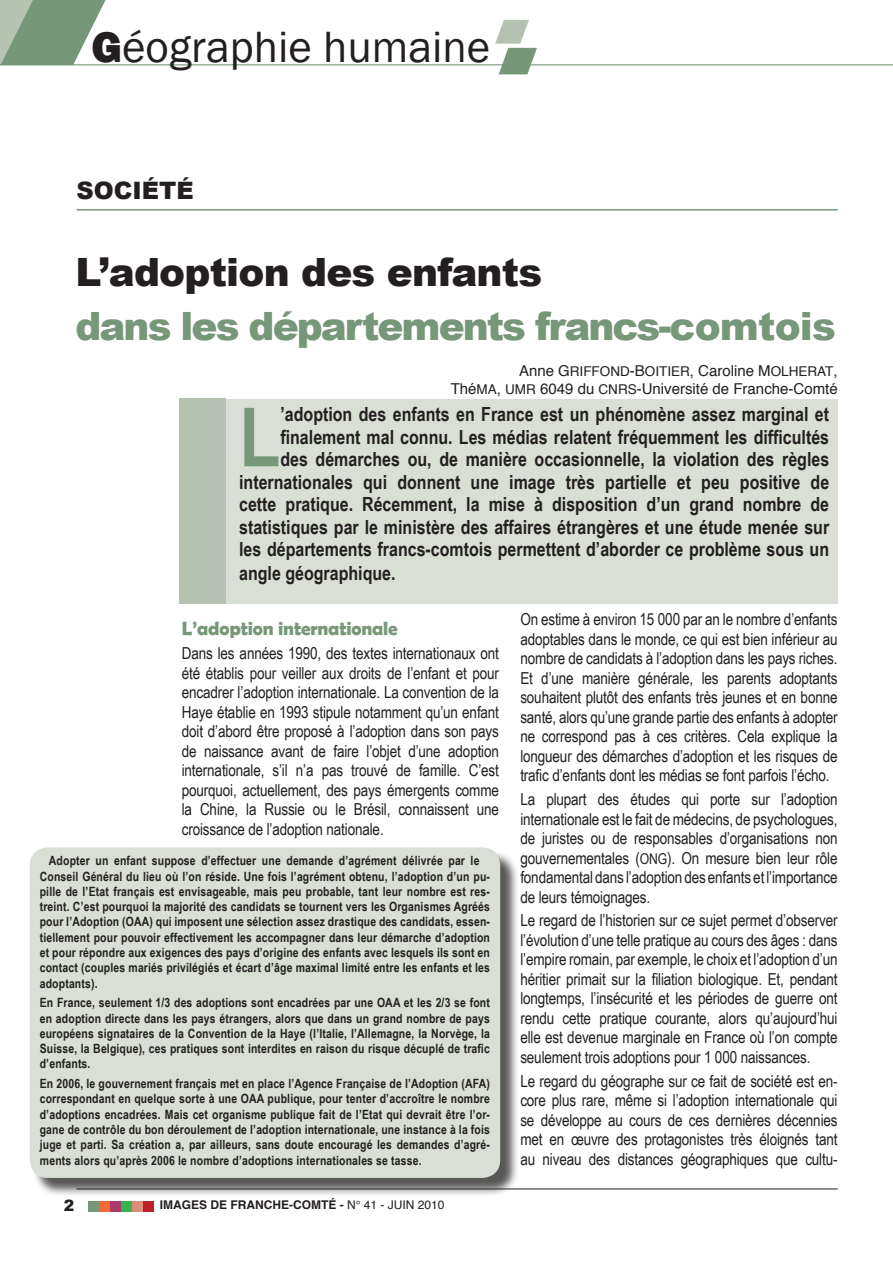
<style>
.page{position:relative;width:893px;height:1263px;background:#fff}
.page>*{position:absolute;margin:0;border:0;box-sizing:border-box;transform-origin:0 0}
.t1{font:700 82.35px "Arial Narrow";color:#779878}
.t2{font:45px "Franklin Gothic";color:#231f20}
.t3{font:900 39px "Arial";letter-spacing:-.05em;color:#779878}
.t4{font:900 39px "Arial";letter-spacing:-.02em;color:#231f20}
.t5{font:900 24px "Arial";color:#231f20}
.t6{font:700 19.5px "Arial Narrow";color:#231f20}
.t7{font:700 19.2px "Berlin Sans FB Demi";letter-spacing:-.01em;color:#779878}
.t8{font:16.5px/19.5px "Arial Narrow";letter-spacing:-.01em;color:#231f20;text-align:justify}
.t9{font:900 15.6px "Arial";color:#231f20}
.t10{font:15px "Helvetica";color:#231f20}
.t11{font:13.5px "Helvetica SC900";color:#231f20}
.t12{font:700 12.75px/15.3px "Arial Narrow";letter-spacing:.01em;color:#231f20;text-align:justify}
.t13{font:700 12px "Helvetica";color:#231f20}
.s1{font-weight:800}
.s2{font-size:15px}
.s3{font-family:"Helvetica";font-size:15px}
.s4{font-family:"Helvetica SC900";font-size:13.5px}
.s5{font-weight:400}
.s6{font-family:"Arial Narrow SC900";font-size:14.85px}
</style>
<div class="page">
<div style="left:88px;top:1201px;width:11px;height:11px;background:#779878"></div>
<div style="left:99px;top:1201px;width:11px;height:11px;background:#f26b35"></div>
<div style="left:110px;top:1201px;width:11px;height:11px;background:#ad3a6e"></div>
<div style="left:121px;top:1201px;width:11px;height:11px;background:#35b44b"></div>
<div style="left:132px;top:1201px;width:11px;height:11px;background:#db8d77"></div>
<div style="left:143px;top:1201px;width:11px;height:11px;background:#be2027"></div>
<svg style="left:495px;top:20px;width:42px;height:54px"></svg>
<svg style="left:0;top:0;width:106px;height:64px"></svg>
<hr style="left:0;top:64px;width:893px;height:1px;background:#779878">
<hr style="left:77px;top:1188px;width:761px;height:1px;background:#231f20">
<hr style="left:77px;top:209px;width:761px;height:2px;background:#779878">
<div style="left:179px;top:398px;width:47px;height:206px;background:#b5c2b1"></div>
<div style="left:226px;top:399px;width:612px;height:204px;background:#d9dfd5"></div>
<div style="left:32px;top:850px;width:487px;height:346px;background:#231f20;opacity:.75"></div>
<div style="left:30px;top:847px;width:470px;height:331px;background:#d9dfd5;border-radius:18px"></div>
<h2 class="t2" style="left:91px;top:19px;width:400px"><span class="s1">G</span>éographie humaine</h2>
<h3 class="t5" style="left:77px;top:173px;width:119px">Société</h3>
<h3 class="t4" style="left:75px;top:244px;width:468px">L’adoption des enfants</h3>
<h3 class="t3" style="left:75px;top:298px;width:762px">dans les départements francs-comtois</h3>
<p class="t11" style="left:519px;top:361px;width:320px"><span class="s2">A</span><span class="s3">nne</span> <span class="s2">G</span>RIFFOND<span class="s2">-B</span>OITIER<span class="s2">, C</span><span class="s3">aroline</span> <span class="s2">M</span>OLHERAT<span class="s2">,</span></p>
<p class="t10" style="left:451px;top:377px;width:388px">Thé<span class="s4">MA</span>, <span class="s4">UMR</span> 6049 du <span class="s4">CNRS</span>-Université de Franche-Comté</p>
<h1 class="t1" style="left:239px;top:375px;width:43px">L</h1>
<p class="t6" style="left:280px;top:400px;width:550px">’adoption des enfants en France est un phénomène assez marginal et</p>
<p class="t6" style="left:280px;top:422px;width:550px">finalement mal connu. Les médias relatent fréquemment les difficultés</p>
<p class="t6" style="left:280px;top:445px;width:550px">des démarches ou, de manière occasionnelle, la violation des règles</p>
<p class="t6" style="left:239px;top:467px;width:592px">internationales qui donnent une image très partielle et peu positive de</p>
<p class="t6" style="left:239px;top:490px;width:591px">cette pratique. Récemment, la mise à disposition d’un grand nombre de</p>
<p class="t6" style="left:239px;top:512px;width:591px">statistiques par le ministère des affaires étrangères et une étude menée sur</p>
<p class="t6" style="left:239px;top:535px;width:591px">les départements francs-comtois permettent d’aborder ce problème sous un</p>
<p class="t6" style="left:239px;top:558px;width:158px">angle géographique.</p>
<p class="t7" style="left:182px;top:618px;width:218px">L’adoption internationale</p>
<p class="t8" style="left:182px;top:643px;width:319px">Dans les années 1990, des textes internationaux ont été établis pour veiller aux droits de l’enfant et pour encadrer l’adoption internationale. La convention de la Haye établie en 1993 stipule notamment qu’un enfant doit d’abord être proposé à l’adoption dans son pays de naissance avant de faire l’objet d’une adoption internationale, s’il n’a pas trouvé de famille. C’est pourquoi, actuellement, des pays émergents comme la Chine, la Russie ou le Brésil, connaissent une croissance de l’adoption nationale.</p>
<p class="t12" style="left:40px;top:852px;width:452px;text-align:left;text-indent:9px">Adopter un enfant suppose d’effectuer une demande d’agrément délivrée par le Conseil Général du lieu où l’on réside. Une fois l’agrément obtenu, l’adoption d’un pu&shy;pille de l’Etat français est envisageable, mais peu probable, tant leur nombre est res&shy;treint. C’est pourquoi la majorité des candidats se tournent vers les Organismes Agréés pour l’Adoption (OAA) qui imposent une sélection assez drastique des candidats, essen&shy;tiellement pour pouvoir effectivement les accompagner dans leur démarche d’adoption et pour répondre aux exigences des pays d’origine des enfants avec lesquels ils sont en contact (couples mariés privilégiés et écart d’âge maximal limité entre les enfants et les adoptants).</p>
<p class="t12" style="left:40px;top:994px;width:452px">En France, seulement 1/3 des adoptions sont encadrées par une OAA et les 2/3 se font en adoption directe dans les pays étrangers, alors que dans un grand nombre de pays européens signataires de la Convention de la Haye (l’Italie, l’Allemagne, la Norvège, la Suisse, la Belgique), ces pratiques sont interdites en raison du risque décuplé de trafic d’enfants.</p>
<p class="t12" style="left:40px;top:1075px;width:452px">En 2006, le gouvernement français met en place l’Agence Française de l’Adoption (AFA) correspondant en quelque sorte à une OAA publique, pour tenter d’accroître le nombre d’adoptions encadrées. Mais cet organisme publique fait de l’Etat qui devrait être l’or&shy;gane de contrôle du bon déroulement de l’adoption internationale, une instance à la fois juge et parti. Sa création a, par ailleurs, sans doute encouragé les demandes d’agré&shy;ments alors qu’après 2006 le nombre d’adoptions internationales se tasse.</p>
<p class="t9" style="left:64px;top:1194px;width:12px">2</p>
<p class="t13" style="left:160px;top:1195px;width:286px">IMAGES DE FRANCHE-COMTÉ - <span class="s5">N° 41 - JUIN 2010</span></p>
<p class="t8" style="left:520px;top:609px;width:319px">On estime à environ 15 000 par an le nombre d’enfants adoptables dans le monde, ce qui est bien inférieur au nombre de candidats à l’adoption dans les pays riches.<br>Et d’une manière générale, les parents adoptants souhaitent plutôt des enfants très jeunes et en bonne santé, alors qu’une grande partie des enfants à adopter ne correspond pas à ces critères. Cela explique la longueur des démarches d’adoption et les risques de trafic d’enfants dont les médias se font parfois l’écho.</p>
<p class="t8" style="left:520px;top:789px;width:319px">La plupart des études qui porte sur l’adoption internationale est le fait de médecins, de psychologues, de juristes ou de responsables d’organisations non gouvernementales (<span class="s6">ong</span>). On mesure bien leur rôle fondamental dans l’adoption des enfants et l’importance de leurs témoignages.</p>
<p class="t8" style="left:520px;top:910px;width:319px">Le regard de l’historien sur ce sujet permet d’observer l’évolution d’une telle pratique au cours des âges : dans l’empire romain, par exemple, le choix et l’adoption d’un héritier primait sur la filiation biologique. Et, pendant longtemps, l’insécurité et les périodes de guerre ont rendu cette pratique courante, alors qu’aujourd’hui elle est devenue marginale en France où l’on compte seulement trois adoptions pour 1 000 naissances.</p>
<p class="t8" style="left:520px;top:1070px;width:319px">Le regard du géographe sur ce fait de société est en&shy;core plus rare, même si l’adoption internationale qui se développe au cours de ces dernières décennies met en œuvre des protagonistes très éloignés tant au niveau des distances géographiques que cultu-</p>
</div>
